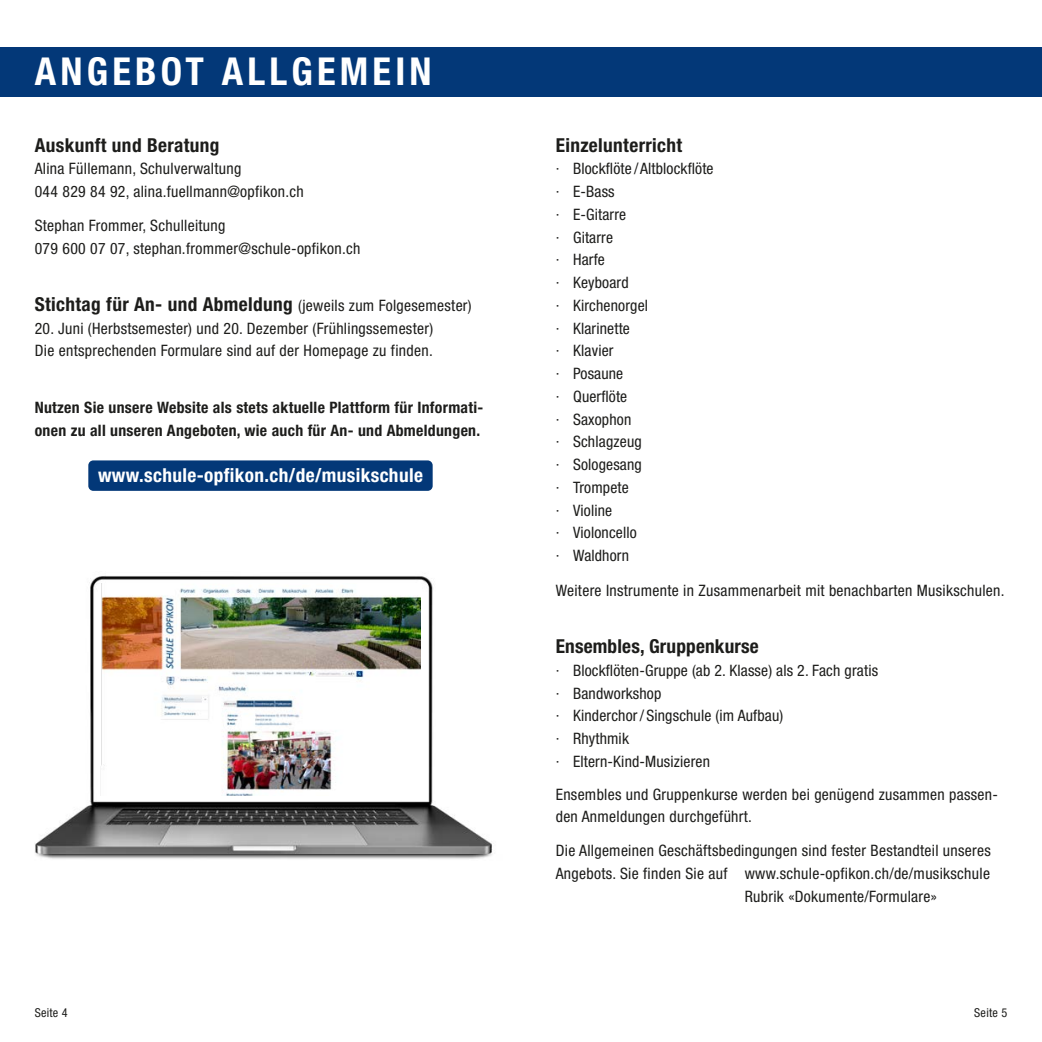
<style>
.page{position:relative;width:1042px;height:1042px;background:#fff}
.page>*{position:absolute;margin:0;border:0;box-sizing:border-box;transform-origin:0 0}
.t1{font:700 condensed 38.5px "Helvetica Neue LT Std";letter-spacing:.11em;color:#fff}
.t2{font:700 condensed 19.25px "Helvetica Neue LT Std";letter-spacing:.02em;color:#1d1d1b}
.t3{font:700 condensed 19.25px "Helvetica Neue LT Std";letter-spacing:.02em;color:#fff}
.t4{font:condensed 15.75px/22.8px "Helvetica Neue LT Std";letter-spacing:.02em;color:#1d1d1b}
.t5{font:700 condensed 15.75px/22.8px "Helvetica Neue LT Std";letter-spacing:.02em;color:#1d1d1b}
.t6{font:condensed 12.25px "Helvetica Neue LT Std";letter-spacing:.02em;color:#1d1d1b}
.s1{font-weight:400;font-size:15.75px}
</style>
<div class="page">
<div style="left:0;top:47px;width:1042px;height:50px;background:#033878"></div>
<div style="left:88px;top:460px;width:345px;height:31px;background:#033878;border-radius:5px"></div>
<img style="left:35px;top:575px;width:457px;height:284px">
<img style="left:101px;top:583px;width:319px;height:212px">
<h1 class="t1" style="left:35px;top:48px;width:398px">ANGEBOT ALLGEMEIN</h1>
<p class="t2" style="left:35px;top:133px;width:186px">Auskunft und Beratung</p>
<p class="t4" style="left:35px;top:157px;width:270px">Alina Füllemann, Schulverwaltung<br>044 829 84 92, alina.fuellmann@opfikon.ch</p>
<p class="t4" style="left:35px;top:214px;width:327px">Stephan Frommer, Schulleitung<br>079 600 07 07, stephan.frommer@schule-opfikon.ch</p>
<p class="t2" style="left:35px;top:292px;width:438px">Stichtag für An- und Abmeldung <span class="s1">(jeweils zum Folgesemester)</span></p>
<p class="t4" style="left:35px;top:317px;width:400px">20. Juni (Herbstsemester) und 20. Dezember (Frühlingssemester)<br>Die entsprechenden Formulare sind auf der Homepage zu finden.</p>
<p class="t5" style="left:35px;top:396px;width:450px">Nutzen Sie unsere Website als stets aktuelle Plattform für Informati&shy;onen zu all unseren Angeboten, wie auch für An- und Abmeldungen.</p>
<p class="t3" style="left:98px;top:463px;width:326px">www.schule-opfikon.ch/de/musikschule</p>
<p class="t2" style="left:556px;top:133px;width:128px">Einzelunterricht</p>
<p class="t4" style="left:556px;top:157px;width:159px">· Blockflöte /Altblockflöte · E-Bass<br>· E-Gitarre<br>· Gitarre<br>· Harfe<br>· Keyboard<br>· Kirchenorgel<br>· Klarinette<br>· Klavier<br>· Posaune<br>· Querflöte<br>· Saxophon<br>· Schlagzeug<br>· Sologesang<br>· Trompete<br>· Violine<br>· Violoncello<br>· Waldhorn</p>
<p class="t4" style="left:556px;top:579px;width:450px">Weitere Instrumente in Zusammenarbeit mit benachbarten Musikschulen.</p>
<p class="t2" style="left:556px;top:635px;width:205px">Ensembles, Gruppenkurse</p>
<p class="t4" style="left:556px;top:659px;width:324px">· Blockflöten-Gruppe (ab 2. Klasse) als 2. Fach gratis · Bandworkshop<br>· Kinderchor/ Singschule (im Aufbau)<br>· Rhythmik<br>· Eltern-Kind-Musizieren</p>
<p class="t4" style="left:556px;top:782px;width:444px">Ensembles und Gruppenkurse werden bei genügend zusammen passen&shy;den Anmeldungen durchgeführt.</p>
<p class="t4" style="left:556px;top:839px;width:437px">Die Allgemeinen Geschäftsbedingungen sind fester Bestandteil unseres</p>
<p class="t4" style="left:556px;top:862px;width:436px">Angebots. Sie finden Sie auf www.schule-opfikon.ch/de/musikschule</p>
<p class="t4" style="left:745px;top:885px;width:194px">Rubrik «Dokumente/Formulare»</p>
<p class="t6" style="left:35px;top:1006px;width:34px">Seite 4</p>
<p class="t6" style="left:974px;top:1006px;width:34px">Seite 5</p>
</div>
